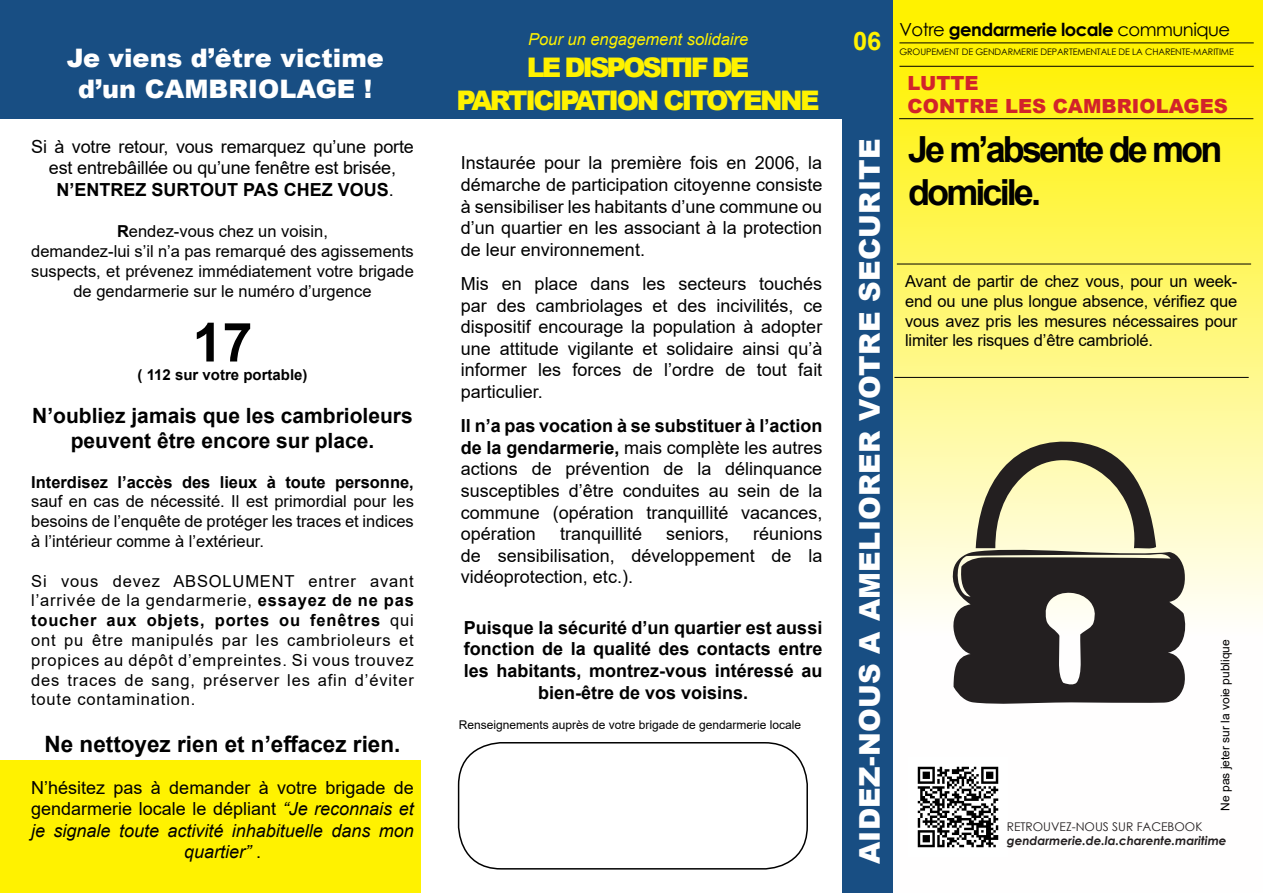
<style>
.page{position:relative;width:1263px;height:893px;background:#fff}
.page>*{position:absolute;margin:0;border:0;box-sizing:border-box;transform-origin:0 0}
.t1{font:375px "Lock";color:#231f20}
.t2{font:700 54px "Arial";color:#000}
.t3{font:700 36px/43.2px "Arial";letter-spacing:-.08em;color:#000}
.t4{font:900 28.5px "Arial";letter-spacing:.01em;color:#fff}
.t5{font:900 27px/32.4px "Arial";letter-spacing:-.11em;color:#fff200;text-align:center}
.t6{font:900 25.5px/31.5px "Arial";color:#fff;text-align:center}
.t7{font:700 25.5px "Arial";color:#fff200}
.t8{font:700 22.5px "Arial";color:#000}
.t9{font:700 21px/25.2px "Arial";color:#000;text-align:center}
.t10{font:900 19.5px/23.4px "Arial";color:#d2232a}
.t11{font:18px/21.6px "Arial";color:#000;text-align:justify}
.t12{font:700 18px/21.6px "Arial";color:#000;text-align:center}
.t13{font:700 18px "Century Gothic";letter-spacing:-.03em;color:#000}
.t14{font:16.5px/19.8px "Arial";color:#000;text-align:justify}
.t15{font:700 16.5px "Arial";color:#000}
.t16{font:italic 16.5px "Arial";color:#fff200}
.t17{font:700 15px "Arial";color:#000}
.t18{font:12px "Arial";color:#000}
.t19{font:italic 700 12px "Century Gothic";color:#231f20}
.t20{font:12px "Century Gothic";color:#231f20}
.t21{font:9px "Century Gothic";letter-spacing:-.01em;color:#000}
.s1{font-weight:700}
.s2{font-style:italic}
.s3{font-weight:400}
</style>
<div class="page">
<div style="left:0;top:0;width:842px;height:118px;background:#184e83"></div>
<div style="left:0;top:760px;width:421px;height:133px;background:#fff200"></div>
<svg style="left:892px;top:0;width:371px;height:893px"></svg>
<div style="left:842px;top:0;width:50px;height:893px;background:#184e83"></div>
<hr style="left:897px;top:264px;width:354px;height:1px;background:#000">
<hr style="left:894px;top:377px;width:355px;height:1px;background:#000">
<hr style="left:899px;top:118px;width:354px;height:1px;background:#000">
<hr style="left:899px;top:43px;width:355px;height:1px;background:#000">
<hr style="left:899px;top:66px;width:355px;height:1px;background:#000">
<div style="left:458px;top:742px;width:350px;height:128px;border:2px solid #000;border-radius:43px"></div>
<img style="left:908px;top:757px;width:99px;height:99px">
<h3 class="t6" style="left:67px;top:41px;width:319px">Je viens d’être victime d’un CAMBRIOLAGE !</h3>
<p class="t11" style="left:31px;top:135px;width:384px;text-align:center">Si à votre retour, vous remarquez qu’une porte est entrebâillée ou qu’une fenêtre est brisée,<br><span class="s1">N’ENTREZ SURTOUT PAS CHEZ VOUS</span>.</p>
<p class="t14" style="left:31px;top:221px;width:384px;text-align:center"><span class="s1">R</span>endez-vous chez un voisin,<br>demandez-lui s’il n’a pas remarqué des agissements suspects, et prévenez immédiatement votre brigade de gendarmerie sur le numéro d’urgence</p>
<h2 class="t2" style="left:192px;top:304px;width:62px">17</h2>
<p class="t17" style="left:137px;top:364px;width:172px">( 112 sur votre portable)</p>
<p class="t9" style="left:32px;top:403px;width:382px">N’oubliez jamais que les cambrioleurs peuvent être encore sur place.</p>
<p class="t15" style="left:31px;top:470px;width:384px">Interdisez l’accès des lieux à toute personne,</p>
<p class="t14" style="left:31px;top:491px;width:384px">sauf en cas de nécessité. Il est primordial pour les besoins de l’enquête de protéger les traces et indices à l’intérieur comme à l’extérieur.</p>
<p class="t14" style="left:31px;top:571px;width:384px">Si vous devez ABSOLUMENT entrer avant l’arrivée de la gendarmerie, <span class="s1">essayez de ne pas toucher aux objets, portes ou fenêtres</span> qui ont pu être manipulés par les cambrioleurs et propices au dépôt d’empreintes. Si vous trouvez des traces de sang, préserver les afin d’éviter toute contamination.</p>
<p class="t8" style="left:45px;top:728px;width:357px">Ne nettoyez rien et n’effacez rien.</p>
<p class="t11" style="left:31px;top:776px;width:384px;text-align:center">N’hésitez pas à demander à votre brigade de gendarmerie locale le dépliant <span class="s2">“Je reconnais et je signale toute activité inhabituelle dans mon quartier”</span> .</p>
<p class="t16" style="left:528px;top:29px;width:222px">Pour un engagement solidaire</p>
<h3 class="t5" style="left:457px;top:51px;width:365px">LE DISPOSITIF DE<br>PARTICIPATION CITOYENNE</h3>
<p class="t11" style="left:461px;top:152px;width:363px">Instaurée pour la première fois en 2006, la démarche de participation citoyenne consiste à sensibiliser les habitants d’une commune ou d’un quartier en les associant à la protection de leur environnement.</p>
<p class="t11" style="left:461px;top:273px;width:363px">Mis en place dans les secteurs touchés par des cambriolages et des incivilités, ce dispositif encourage la population à adopter une attitude vigilante et solidaire ainsi qu’à informer les forces de l’ordre de tout fait particulier.</p>
<p class="t11" style="left:461px;top:415px;width:363px"><span class="s1">Il n’a pas vocation à se substituer à l’action de la gendarmerie,</span> mais complète les autres actions de prévention de la délinquance susceptibles d’être conduites au sein de la commune (opération tranquillité vacances, opération</p>
<p class="t11" style="left:461px;top:523px;width:363px;text-indent:292px">réunions de sensibilisation, développement de la vidéoprotection, etc.).</p>
<p class="t12" style="left:464px;top:617px;width:360px">Puisque la sécurité d’un quartier est aussi fonction de la qualité des contacts entre les habitants, montrez-vous intéressé au bien-être de vos voisins.</p>
<p class="t11" style="left:560px;top:523px;width:84px">tranquillité</p>
<p class="t11" style="left:666px;top:523px;width:65px">seniors,</p>
<p class="t18" style="left:459px;top:716px;width:344px">Renseignements auprès de votre brigade de gendarmerie locale</p>
<h3 class="t7" style="left:853px;top:23px;width:30px">06</h3>
<h3 class="t4" style="left:849px;top:864px;width:727px;rotate:-90deg">AIDEZ-NOUS A AMELIORER VOTRE SECURITE</h3>
<p class="t13" style="left:899px;top:15px;width:332px"><span class="s3">Votre</span> gendarmerie locale <span class="s3">communique</span></p>
<p class="t21" style="left:899px;top:46px;width:336px">GROUPEMENT DE GENDARMERIE DEPARTEMENTALE DE LA CHARENTE-MARITIME</p>
<p class="t10" style="left:908px;top:71px;width:322px">LUTTE<br>CONTRE LES CAMBRIOLAGES</p>
<h3 class="t3" style="left:908px;top:128px;width:316px">Je m’absente de mon domicile.</h3>
<p class="t14" style="left:905px;top:271px;width:334px">Avant de partir de chez vous, pour un week&shy;end ou une plus longue absence, vérifiez que vous avez pris les mesures nécessaires pour limiter les risques d’être cambriolé.</p>
<h1 class="t1" style="left:947px;top:355px;width:248px">_</h1>
<p class="t18" style="left:1217px;top:811px;width:173px;rotate:-90deg">Ne pas jeter sur la voie publique</p>
<p class="t20" style="left:1007px;top:818px;width:197px">RETROUVEZ-NOUS SUR FACEBOOK</p>
<p class="t19" style="left:1007px;top:832px;width:221px">gendarmerie.de.la.charente.maritime</p>
</div>
